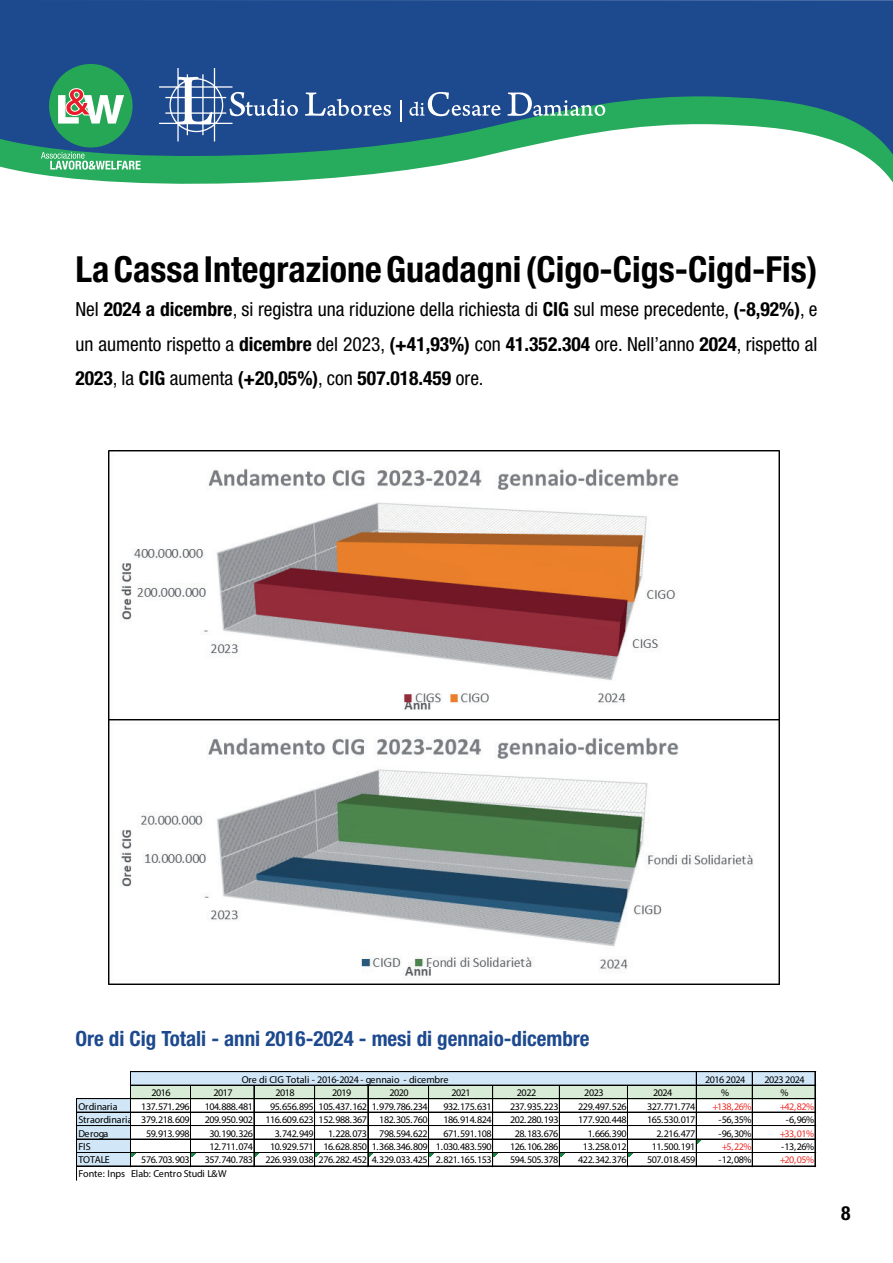
<style>
.page{position:relative;width:893px;height:1263px;background:#fff}
.page>*{position:absolute;margin:0;border:0;box-sizing:border-box;transform-origin:0 0}
.t1{font:700 condensed 36px "Helvetica Neue LT Std";color:#000}
.t2{font:700 condensed 21px "Helvetica Neue LT Std";color:#1d498e}
.t3{font:condensed 19.5px/34.5px "Helvetica Neue LT Std";color:#000;text-align:justify}
.t4{font:700 condensed 19.5px "Helvetica Neue LT Std";color:#000}
.t5{font:10.05px "Myriad Pro";letter-spacing:-.045em;color:#000}
.t6{font:10.05px "Myriad Pro";letter-spacing:-.02em;color:#000}
.t7{font:10.05px "Myriad Pro";letter-spacing:-.045em;color:#ee2e29}
.t8{font:10.05px "Myriad Pro";letter-spacing:-.005em;color:#000}
.s1{font-weight:700}
</style>
<div class="page">
<svg style="left:51px;top:176px;width:842px;height:8px"></svg>
<svg style="left:0;top:0;width:893px;height:176px;background:#3c7095"></svg>
<div style="left:49px;top:64px;width:84px;height:84px;background:#25a756;border-radius:50%"></div>
<svg style="left:58px;top:88px;width:66px;height:36px"></svg>
<svg style="left:41px;top:152px;width:100px;height:18px;background:#64bd8d"></svg>
<svg style="left:159px;top:68px;width:139px;height:73px;background:#40659f"></svg>
<svg style="left:305px;top:92px;width:86px;height:24px;background:#4d6fa6"></svg>
<svg style="left:400px;top:101px;width:1px;height:21px"></svg>
<svg style="left:409px;top:92px;width:92px;height:24px;background:#4b6ea5"></svg>
<svg style="left:507px;top:92px;width:98px;height:24px;background:#527da2"></svg>
<div style="left:130px;top:1072px;width:686px;height:14px;background:#d1e6f6"></div>
<div style="left:130px;top:1085px;width:686px;height:14px;background:#d8ebd6"></div>
<div style="left:77px;top:1098px;width:54px;height:55px;background:#d1e6f6"></div>
<svg style="left:697px;top:1140px;width:4px;height:4px"></svg>
<div style="left:77px;top:1152px;width:54px;height:15px;background:#d1e6f6"></div>
<svg style="left:131px;top:1153px;width:4px;height:4px"></svg>
<svg style="left:191px;top:1153px;width:4px;height:4px"></svg>
<svg style="left:255px;top:1153px;width:4px;height:4px"></svg>
<svg style="left:369px;top:1153px;width:4px;height:4px"></svg>
<svg style="left:560px;top:1153px;width:4px;height:4px"></svg>
<svg style="left:628px;top:1153px;width:4px;height:4px"></svg>
<hr style="left:130px;top:1071px;width:1px;height:95px;background:#000">
<hr style="left:696px;top:1072px;width:1px;height:95px;background:#000">
<hr style="left:752px;top:1072px;width:1px;height:95px;background:#000">
<hr style="left:815px;top:1072px;width:1px;height:95px;background:#000">
<hr style="left:190px;top:1086px;width:1px;height:81px;background:#000">
<hr style="left:254px;top:1086px;width:1px;height:81px;background:#000">
<hr style="left:314px;top:1086px;width:1px;height:80px;background:#000">
<hr style="left:315px;top:1086px;width:1px;height:81px;background:#000">
<hr style="left:368px;top:1086px;width:1px;height:81px;background:#000">
<hr style="left:428px;top:1086px;width:1px;height:80px;background:#000">
<hr style="left:429px;top:1086px;width:1px;height:81px;background:#000">
<hr style="left:492px;top:1086px;width:1px;height:80px;background:#000">
<hr style="left:493px;top:1086px;width:1px;height:81px;background:#000">
<hr style="left:559px;top:1086px;width:1px;height:81px;background:#000">
<hr style="left:627px;top:1086px;width:1px;height:81px;background:#000">
<hr style="left:76px;top:1098px;width:1px;height:82px;background:#000">
<hr style="left:77px;top:1098px;width:1px;height:82px;background:#000">
<hr style="left:131px;top:1071px;width:685px;height:1px;background:#000">
<hr style="left:131px;top:1085px;width:685px;height:1px;background:#000">
<hr style="left:77px;top:1098px;width:739px;height:1px;background:#000">
<hr style="left:77px;top:1112px;width:739px;height:1px;background:#000">
<hr style="left:77px;top:1125px;width:739px;height:1px;background:#000">
<hr style="left:77px;top:1139px;width:739px;height:1px;background:#000">
<hr style="left:77px;top:1152px;width:739px;height:1px;background:#000">
<hr style="left:77px;top:1166px;width:739px;height:1px;background:#000">
<img style="left:109px;top:451px;width:671px;height:533px">
<h1 class="t1" style="left:75px;top:247px;width:743px">La Cassa Integrazione Guadagni (Cigo-Cigs-Cigd-Fis)</h1>
<p class="t3" style="left:75px;top:292px;width:743px">Nel <span class="s1">2024 a dicembre</span>, si registra una riduzione della richiesta di <span class="s1">CIG</span> sul mese precedente, <span class="s1">(-8,92%)</span>, e un aumento rispetto a <span class="s1">dicembre</span> del 2023, <span class="s1">(+41,93%)</span> con <span class="s1">41.352.304</span> ore. Nell’anno <span class="s1">2024</span>, rispetto al <span class="s1">2023</span>, la <span class="s1">CIG</span> aumenta <span class="s1">(+20,05%)</span>, con <span class="s1">507.018.459</span> ore.</p>
<h2 class="t2" style="left:75px;top:1026px;width:516px">Ore di Cig Totali - anni 2016-2024 - mesi di gennaio-dicembre</h2>
<p class="t6" style="left:242px;top:1073px;width:208px">Ore di CIG Totali - 2016-2024 - gennaio - dicembre</p>
<p class="t5" style="left:705px;top:1073px;width:42px">2016 2024</p>
<p class="t5" style="left:764px;top:1073px;width:42px">2023 2024</p>
<p class="t5" style="left:151px;top:1086px;width:21px">2016</p>
<p class="t5" style="left:213px;top:1086px;width:21px">2017</p>
<p class="t5" style="left:275px;top:1086px;width:21px">2018</p>
<p class="t5" style="left:332px;top:1086px;width:21px">2019</p>
<p class="t5" style="left:389px;top:1086px;width:21px">2020</p>
<p class="t5" style="left:451px;top:1086px;width:21px">2021</p>
<p class="t5" style="left:517px;top:1086px;width:21px">2022</p>
<p class="t5" style="left:584px;top:1086px;width:21px">2023</p>
<p class="t5" style="left:653px;top:1086px;width:21px">2024</p>
<p class="t5" style="left:721px;top:1086px;width:10px">%</p>
<p class="t5" style="left:780px;top:1086px;width:10px">%</p>
<p class="t8" style="left:79px;top:1100px;width:41px">Ordinaria</p>
<p class="t5" style="left:141px;top:1100px;width:50px">137.571.296</p>
<p class="t5" style="left:205px;top:1100px;width:50px">104.888.481</p>
<p class="t5" style="left:270px;top:1100px;width:159px">95.656.895 105.437.162 1.979.786.234</p>
<p class="t5" style="left:443px;top:1100px;width:50px">932.175.631</p>
<p class="t5" style="left:510px;top:1100px;width:50px">237.935.223</p>
<p class="t5" style="left:578px;top:1100px;width:50px">229.497.526</p>
<p class="t5" style="left:647px;top:1100px;width:50px">327.771.774</p>
<p class="t7" style="left:712px;top:1100px;width:41px">+138,26%</p>
<p class="t7" style="left:780px;top:1100px;width:36px">+42,82%</p>
<p class="t6" style="left:79px;top:1113px;width:113px">Straordinaria 379.218.609</p>
<p class="t5" style="left:205px;top:1113px;width:225px">209.950.902 116.609.623 152.988.367 182.305.760</p>
<p class="t5" style="left:443px;top:1113px;width:50px">186.914.824</p>
<p class="t5" style="left:510px;top:1113px;width:50px">202.280.193</p>
<p class="t5" style="left:578px;top:1113px;width:50px">177.920.448</p>
<p class="t5" style="left:647px;top:1113px;width:50px">165.530.017</p>
<p class="t5" style="left:718px;top:1113px;width:34px">-56,35%</p>
<p class="t5" style="left:786px;top:1113px;width:30px">-6,96%</p>
<p class="t5" style="left:79px;top:1127px;width:31px">Deroga</p>
<p class="t5" style="left:146px;top:1127px;width:45px">59.913.998</p>
<p class="t5" style="left:209px;top:1127px;width:45px">30.190.326</p>
<p class="t5" style="left:275px;top:1127px;width:40px">3.742.949</p>
<p class="t5" style="left:328px;top:1127px;width:101px">1.228.073 798.594.622</p>
<p class="t5" style="left:443px;top:1127px;width:50px">671.591.108</p>
<p class="t5" style="left:515px;top:1127px;width:45px">28.183.676</p>
<p class="t5" style="left:588px;top:1127px;width:40px">1.666.390</p>
<p class="t5" style="left:656px;top:1127px;width:40px">2.216.477</p>
<p class="t5" style="left:718px;top:1127px;width:34px">-96,30%</p>
<p class="t7" style="left:780px;top:1127px;width:36px">+33,01%</p>
<p class="t5" style="left:79px;top:1140px;width:14px">FIS</p>
<p class="t5" style="left:209px;top:1140px;width:45px">12.711.074</p>
<p class="t5" style="left:270px;top:1140px;width:223px">10.929.571 16.628.850 1.368.346.809 1.030.483.590</p>
<p class="t5" style="left:510px;top:1140px;width:50px">126.106.286</p>
<p class="t5" style="left:583px;top:1140px;width:45px">13.258.012</p>
<p class="t5" style="left:652px;top:1140px;width:45px">11.500.191</p>
<p class="t7" style="left:722px;top:1140px;width:31px">+5,22%</p>
<p class="t5" style="left:781px;top:1140px;width:34px">-13,26%</p>
<p class="t5" style="left:79px;top:1154px;width:33px">TOTALE</p>
<p class="t5" style="left:141px;top:1154px;width:50px">576.703.903</p>
<p class="t5" style="left:205px;top:1154px;width:289px">357.740.783 226.939.038 276.282.452 4.329.033.425 2.821.165.153</p>
<p class="t5" style="left:510px;top:1154px;width:50px">594.505.378</p>
<p class="t5" style="left:578px;top:1154px;width:50px">422.342.376</p>
<p class="t5" style="left:647px;top:1154px;width:50px">507.018.459</p>
<p class="t5" style="left:718px;top:1154px;width:34px">-12,08%</p>
<p class="t7" style="left:780px;top:1154px;width:36px">+20,05%</p>
<p class="t6" style="left:79px;top:1167px;width:150px">Fonte: Inps Elab: Centro Studi L&amp;W</p>
<h3 class="t4" style="left:841px;top:1202px;width:11px">8</h3>
</div>
